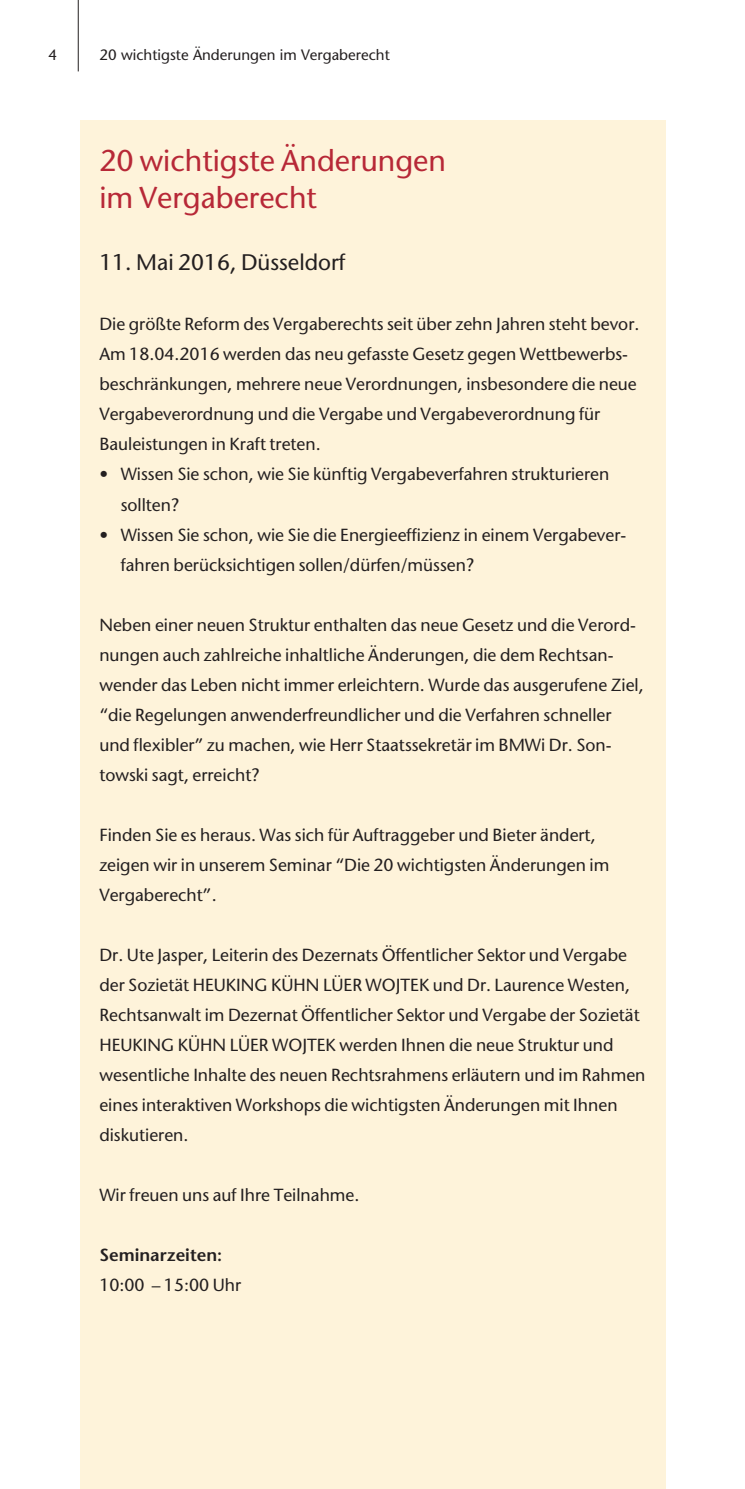
<style>
.page{position:relative;width:745px;height:1489px;background:#fff}
.page>*{position:absolute;margin:0;border:0;box-sizing:border-box;transform-origin:0 0}
.t1{font:30px/37.5px "Stone Sans";color:#b72837}
.t2{font:22.5px "Stone Sans";color:#231f20}
.t3{font:17.5px/30px "Stone Sans";color:#231f20}
.t4{font:17.5px "Stone Sans Demi";color:#231f20}
.t5{font:15px "Stone Sans";color:#231f20}
</style>
<div class="page">
<hr style="left:78px;top:0;width:1px;height:71px;background:#231f20">
<div style="left:80px;top:120px;width:585px;height:1368px;background:#fef3da"></div>
<p class="t5" style="left:49px;top:49px;width:10px">4</p>
<p class="t5" style="left:99px;top:49px;width:291px">20 wichtigste Änderungen im Vergaberecht</p>
<h1 class="t1" style="left:99px;top:144px;width:348px">20 wichtigste Änderungen im Vergaberecht</h1>
<p class="t2" style="left:99px;top:254px;width:247px">11. Mai 2016, Düsseldorf</p>
<p class="t3" style="left:99px;top:311px;width:541px">Die größte Reform des Vergaberechts seit über zehn Jahren steht bevor.<br>Am 18.04.2016 werden das neu gefasste Gesetz gegen Wettbewerbs&shy;beschränkungen, mehrere neue Verordnungen, insbesondere die neue Vergabeverordnung und die Vergabe und Vergabeverordnung für Bauleistungen in Kraft treten.</p>
<p class="t3" style="left:121px;top:461px;width:490px;text-indent:-21px">• Wissen Sie schon, wie Sie künftig Vergabeverfahren strukturieren sollten?</p>
<p class="t3" style="left:121px;top:521px;width:507px;text-indent:-21px">• Wissen Sie schon, wie Sie die Energieeffizienz in einem Vergabever&shy;fahren berücksichtigen sollen/dürfen/müssen?</p>
<p class="t3" style="left:99px;top:611px;width:545px">Neben einer neuen Struktur enthalten das neue Gesetz und die Verord&shy;nungen auch zahlreiche inhaltliche Änderungen, die dem Rechtsan&shy;wender das Leben nicht immer erleichtern. Wurde das ausgerufene Ziel, “die Regelungen anwenderfreundlicher und die Verfahren schneller und flexibler” zu machen, wie Herr Staatssekretär im BMWi Dr. Son&shy;towski sagt, erreicht?</p>
<p class="t3" style="left:99px;top:821px;width:511px">Finden Sie es heraus. Was sich für Auftraggeber und Bieter ändert, zeigen wir in unserem Seminar “Die 20 wichtigsten Änderungen im<br>Vergaberecht”.</p>
<p class="t3" style="left:99px;top:941px;width:547px">Dr. Ute Jasper, Leiterin des Dezernats Öffentlicher Sektor und Vergabe der Sozietät HEUKING KÜHN LÜER WOJTEK und Dr. Laurence Westen, Rechtsanwalt im Dezernat Öffentlicher Sektor und Vergabe der Sozietät HEUKING KÜHN LÜER WOJTEK werden Ihnen die neue Struktur und wesentliche Inhalte des neuen Rechtsrahmens erläutern und im Rahmen eines interaktiven Workshops die wichtigsten Änderungen mit Ihnen diskutieren.</p>
<p class="t3" style="left:99px;top:1181px;width:261px">Wir freuen uns auf Ihre Teilnahme.</p>
<p class="t4" style="left:99px;top:1247px;width:124px">Seminarzeiten:</p>
<p class="t3" style="left:99px;top:1271px;width:143px">10:00 – 15:00 Uhr</p>
</div>
